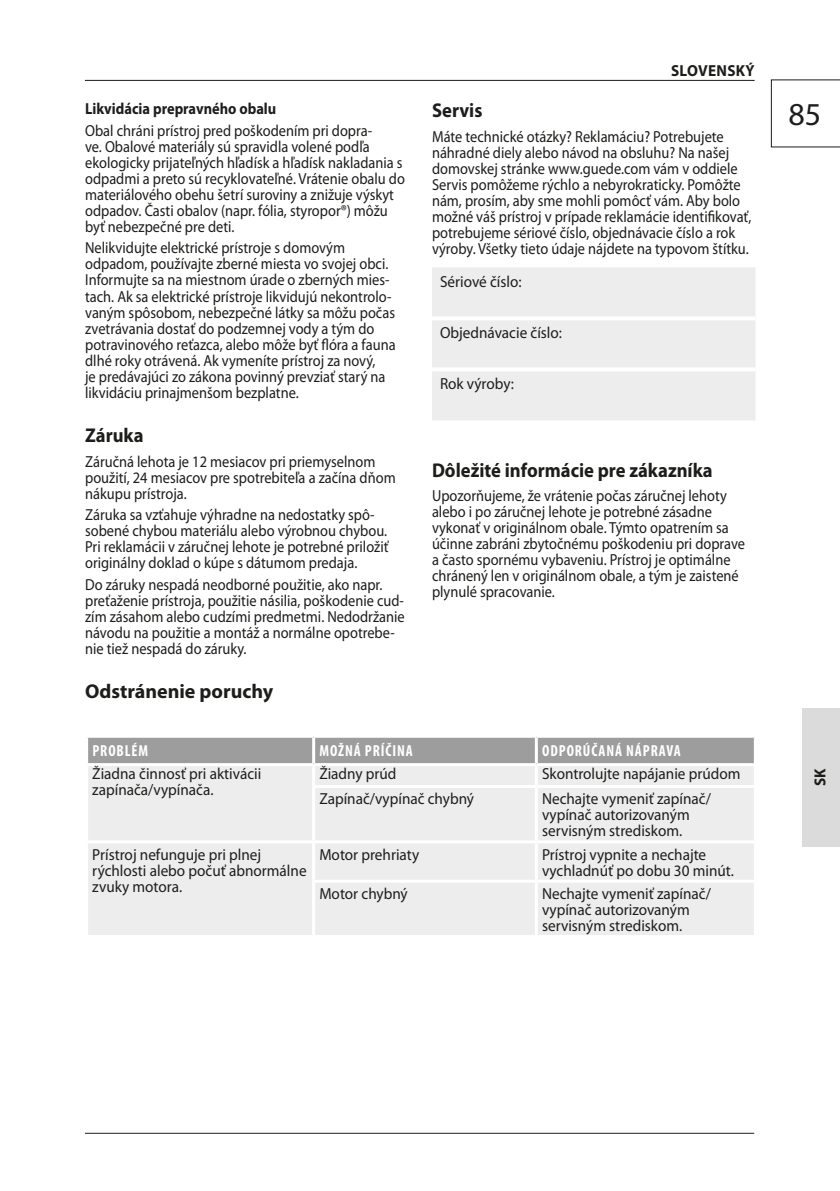
<style>
.page{position:relative;width:840px;height:1191px;background:#fff}
.page>*{position:absolute;margin:0;border:0;box-sizing:border-box;transform-origin:0 0}
.t1{font:32px "Myriad Pro";color:#1d1d1b}
.t2{font:700 20px "Myriad Pro";color:#1d1d1b;scale:.93 1}
.t3{font:700 20px "Myriad Pro";color:#1d1d1b}
.t4{font:16px/16px "Myriad Pro";color:#1d1d1b;scale:.9 1}
.t5{font:16px/16px "Myriad Pro";color:#1d1d1b;scale:.95 1}
.t6{font:700 condensed 16px "Myriad Pro";letter-spacing:.06em;color:#fff;scale:.95 1}
.t7{font:700 16px "Myriad Pro";color:#1d1d1b;scale:.9 1}
.t8{font:700 16px "Myriad Pro";letter-spacing:.02em;color:#1d1d1b;scale:.95 1}
.t9{font:700 16px "Myriad Pro";color:#1d1d1b;scale:.95 1}
</style>
<div class="page">
<hr style="left:85px;top:1132px;width:668px;height:1px;background:#1d1d1b">
<hr style="left:85px;top:80px;width:669px;height:1px;background:#1d1d1b">
<svg style="left:770px;top:79px;width:69px;height:68px"></svg>
<div style="left:432px;top:267px;width:323px;height:153px;background:#ededed"></div>
<hr style="left:432px;top:316px;width:323px;height:4px;background:#fff">
<hr style="left:432px;top:367px;width:323px;height:4px;background:#fff">
<div style="left:88px;top:737px;width:665px;height:26px;background:#9d9d9d"></div>
<div style="left:88px;top:766px;width:665px;height:169px;background:#ededed"></div>
<hr style="left:312px;top:737px;width:3px;height:26px;background:#fff">
<hr style="left:534px;top:737px;width:3px;height:26px;background:#fff">
<hr style="left:312px;top:766px;width:3px;height:19px;background:#fff">
<hr style="left:534px;top:766px;width:3px;height:19px;background:#fff">
<hr style="left:312px;top:785px;width:224px;height:3px;background:#fff">
<hr style="left:312px;top:788px;width:3px;height:52px;background:#fff">
<hr style="left:536px;top:785px;width:220px;height:3px;background:#fff">
<hr style="left:534px;top:788px;width:3px;height:52px;background:#fff">
<hr style="left:85px;top:840px;width:228px;height:3px;background:#fff">
<hr style="left:313px;top:840px;width:223px;height:3px;background:#fff">
<hr style="left:312px;top:843px;width:3px;height:36px;background:#fff">
<hr style="left:536px;top:840px;width:220px;height:3px;background:#fff">
<hr style="left:534px;top:843px;width:3px;height:36px;background:#fff">
<hr style="left:312px;top:879px;width:224px;height:3px;background:#fff">
<hr style="left:312px;top:882px;width:3px;height:53px;background:#fff">
<hr style="left:536px;top:879px;width:220px;height:3px;background:#fff">
<hr style="left:534px;top:882px;width:3px;height:53px;background:#fff">
<hr style="left:839px;top:708px;width:1px;height:138px;background:#dbdbdb">
<div style="left:801px;top:708px;width:38px;height:138px;background:#dbdbdb"></div>
<p class="t7" style="left:85px;top:100px;width:214px">Likvidácia prepravného obalu</p>
<p class="t4" style="left:85px;top:123px;width:356px">Obal chráni prístroj pred poškodením pri dopra-<br>ve. Obalové materiály sú spravidla volené podľa ekologicky prijateľných hľadísk a hľadísk nakladania s odpadmi a preto sú recyklovateľné. Vrátenie obalu do materiálového obehu šetrí suroviny a znižuje výskyt odpadov. Časti obalov (napr. fólia, styropor®) môžu byť nebezpečné pre deti.</p>
<p class="t4" style="left:85px;top:241px;width:346px">Nelikvidujte elektrické prístroje s domovým odpadom, používajte zberné miesta vo svojej obci.<br>Informujte sa na miestnom úrade o zberných mies&shy;tach. Ak sa elektrické prístroje likvidujú nekontrolo&shy;vaným spôsobom, nebezpečné látky sa môžu počas zvetrávania dostať do podzemnej vody a tým do potravinového reťazca, alebo môže byť flóra a fauna dlhé roky otrávená. Ak vymeníte prístroj za nový,<br>je predávajúci zo zákona povinný prevziať starý na likvidáciu prinajmenšom bezplatne.</p>
<p class="t2" style="left:85px;top:425px;width:64px">Záruka</p>
<p class="t4" style="left:85px;top:454px;width:346px">Záručná lehota je 12 mesiacov pri priemyselnom použití, 24 mesiacov pre spotrebiteľa a začína dňom nákupu prístroja.</p>
<p class="t4" style="left:85px;top:507px;width:338px">Záruka sa vzťahuje výhradne na nedostatky spô&shy;sobené chybou materiálu alebo výrobnou chybou.<br>Pri reklamácii v záručnej lehote je potrebné priložiť originálny doklad o kúpe s dátumom predaja.</p>
<p class="t4" style="left:85px;top:577px;width:356px">Do záruky nespadá neodborné použitie, ako napr. preťaženie prístroja, použitie násilia, poškodenie cud&shy;zím zásahom alebo cudzími predmetmi. Nedodržanie návodu na použitie a montáž a normálne opotrebe&shy;nie tiež nespadá do záruky.</p>
<p class="t3" style="left:85px;top:680px;width:189px">Odstránenie poruchy</p>
<p class="t8" style="left:670px;top:62px;width:89px">SLOVENSKÝ</p>
<p class="t2" style="left:432px;top:100px;width:56px">Servis</p>
<p class="t4" style="left:432px;top:129px;width:356px">Máte technické otázky? Reklamáciu? Potrebujete náhradné diely alebo návod na obsluhu? Na našej domovskej stránke www.guede.com vám v oddiele Servis pomôžeme rýchlo a nebyrokraticky. Pomôžte nám, prosím, aby sme mohli pomôcť vám. Aby bolo možné váš prístroj v prípade reklamácie identifikovať, potrebujeme sériové číslo, objednávacie číslo a rok výroby. Všetky tieto údaje nájdete na typovom štítku.</p>
<p class="t5" style="left:440px;top:274px;width:87px">Sériové číslo:</p>
<p class="t5" style="left:440px;top:325px;width:130px">Objednávacie číslo:</p>
<p class="t5" style="left:440px;top:376px;width:79px">Rok výroby:</p>
<p class="t2" style="left:432px;top:459px;width:303px">Dôležité informácie pre zákazníka</p>
<p class="t4" style="left:432px;top:488px;width:349px">Upozorňujeme, že vrátenie počas záručnej lehoty alebo i po záručnej lehote je potrebné zásadne vykonať v originálnom obale. Týmto opatrením sa účinne zabráni zbytočnému poškodeniu pri doprave a často spornému vybaveniu. Prístroj je optimálne chránený len v originálnom obale, a tým je zaistené plynulé spracovanie.</p>
<p class="t6" style="left:92px;top:741px;width:60px">PROBLÉM</p>
<p class="t6" style="left:319px;top:741px;width:100px">MOŽNÁ PRÍČINA</p>
<p class="t6" style="left:542px;top:741px;width:147px">ODPORÚČANÁ NÁPRAVA</p>
<p class="t5" style="left:92px;top:766px;width:179px">Žiadna činnosť pri aktivácii zapínača/vypínača.</p>
<p class="t5" style="left:319px;top:766px;width:83px">Žiadny prúd</p>
<p class="t5" style="left:541px;top:766px;width:210px">Skontrolujte napájanie prúdom</p>
<p class="t5" style="left:319px;top:791px;width:164px">Zapínač/vypínač chybný</p>
<p class="t5" style="left:541px;top:791px;width:179px">Nechajte vymeniť zapínač/ vypínač autorizovaným servisným strediskom.</p>
<p class="t5" style="left:92px;top:846px;width:227px">Prístroj nefunguje pri plnej rýchlosti alebo počuť abnormálne zvuky motora.</p>
<p class="t5" style="left:319px;top:846px;width:107px">Motor prehriaty</p>
<p class="t5" style="left:541px;top:846px;width:203px">Prístroj vypnite a nechajte vychladnúť po dobu 30 minút.</p>
<p class="t5" style="left:319px;top:886px;width:95px">Motor chybný</p>
<p class="t5" style="left:541px;top:886px;width:179px">Nechajte vymeniť zapínač/ vypínač autorizovaným servisným strediskom.</p>
<h1 class="t1" style="left:788px;top:98px;width:34px">85</h1>
<p class="t9" style="left:811px;top:786px;width:20px;rotate:-90deg">SK</p>
</div>
